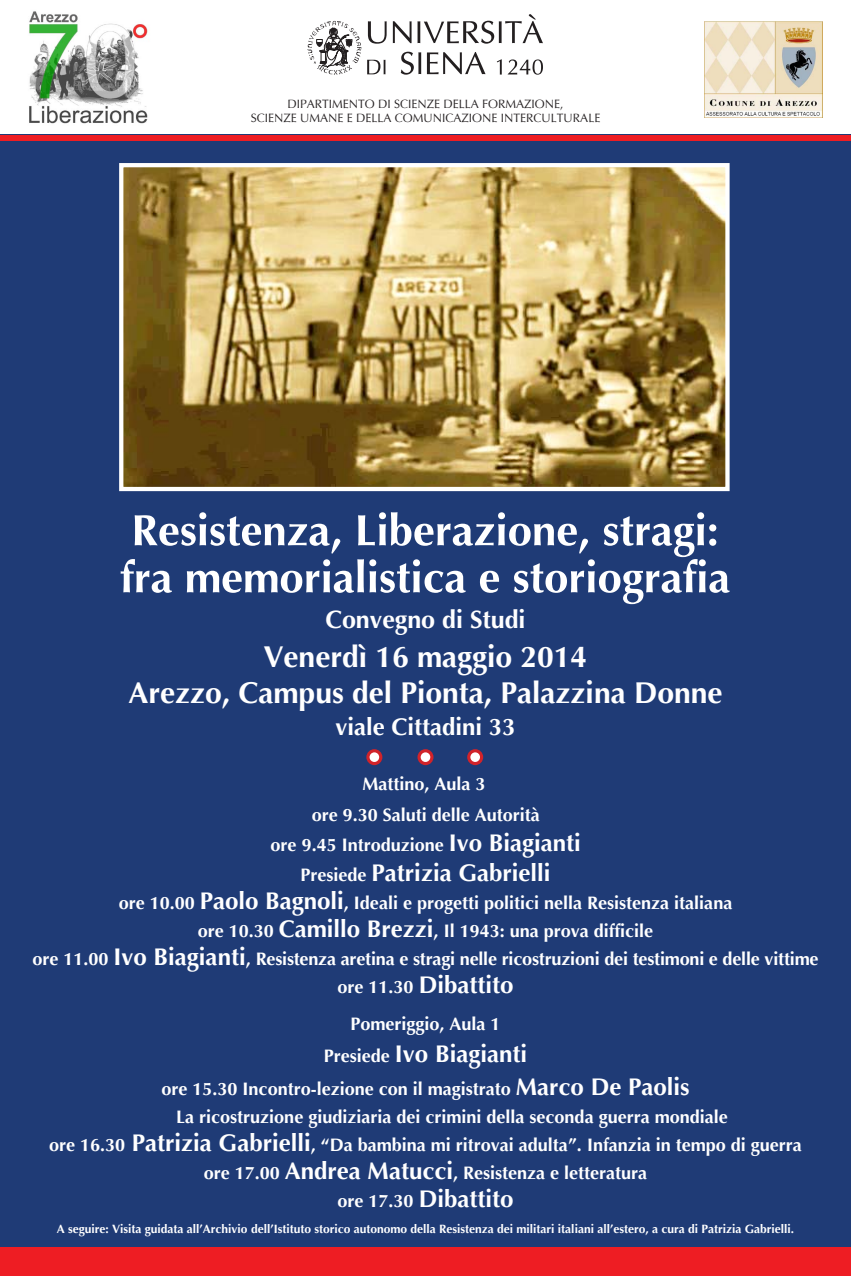
<style>
.page{position:relative;width:851px;height:1276px;background:#fff}
.page>*{position:absolute;margin:0;border:0;box-sizing:border-box;transform-origin:0 0}
.t1{font:700 30px "Optima";color:#fff}
.t2{font:700 25px "Optima";color:#fff}
.t3{font:700 24px "Optima";color:#fff}
.t4{font:700 18px/30px "Optima";color:#fff;text-align:center}
.t5{font:700 12px "Optima";color:#fff}
.t6{font:12px/14.4px "Optima";color:#231f20;text-align:center}
.s1{font-size:24px}
.s2{font-size:18px}
</style>
<div class="page">
<div style="left:0;top:135px;width:850px;height:1141px;background:#1f3b76"></div>
<svg style="left:496px;top:59px;width:47px;height:16px"></svg>
<svg style="left:367px;top:60px;width:18px;height:14px"></svg>
<svg style="left:368px;top:14px;width:175px;height:30px"></svg>
<svg style="left:400px;top:52px;width:85px;height:23px"></svg>
<svg style="left:307px;top:21px;width:54px;height:54px"></svg>
<div style="left:0;top:135px;width:850px;height:5px;background:#ee1d23"></div>
<div style="left:0;top:1247px;width:850px;height:29px;background:#ee1d23"></div>
<svg style="left:120px;top:512px;width:609px;height:92px"></svg>
<img style="left:124px;top:168px;width:600px;height:318px">
<div style="left:119px;top:163px;width:610px;height:328px;border:4px solid #fff"></div>
<svg style="left:366px;top:749px;width:16px;height:16px"></svg>
<div style="left:369px;top:752px;width:10px;height:10px;background:#fff;border-radius:50%"></div>
<svg style="left:417px;top:749px;width:16px;height:16px"></svg>
<div style="left:420px;top:752px;width:10px;height:10px;background:#fff;border-radius:50%"></div>
<svg style="left:467px;top:749px;width:16px;height:16px"></svg>
<div style="left:470px;top:752px;width:10px;height:10px;background:#fff;border-radius:50%"></div>
<img style="left:29px;top:11px;width:119px;height:113px">
<img style="left:704px;top:22px;width:118px;height:95px">
<p class="t6" style="left:251px;top:97px;width:351px">DIPARTIMENTO DI SCIENZE DELLA FORMAZIONE,<br>SCIENZE UMANE E DELLA COMUNICAZIONE INTERCULTURALE</p>
<p class="t2" style="left:325px;top:605px;width:202px">Convegno di Studi</p>
<p class="t1" style="left:263px;top:639px;width:325px">Venerdì 16 maggio 2014</p>
<p class="t1" style="left:128px;top:675px;width:595px">Arezzo, Campus del Pionta, Palazzina Donne</p>
<p class="t3" style="left:335px;top:713px;width:182px">viale Cittadini 33</p>
<p class="t4" style="left:362px;top:769px;width:125px">Mattino, Aula 3</p>
<p class="t4" style="left:270px;top:800px;width:312px">ore 9.30 Saluti delle Autorità<br>ore 9.45 Introduzione <span class="s1">Ivo Biagianti</span></p>
<p class="t3" style="left:300px;top:859px;width:251px"><span class="s2">Presiede</span> Patrizia Gabrielli</p>
<p class="t4" style="left:119px;top:888px;width:615px">ore 10.00 <span class="s1">Paolo Bagnoli</span>, Ideali e progetti politici nella Resistenza italiana</p>
<p class="t4" style="left:198px;top:916px;width:457px">ore 10.30 <span class="s1">Camillo Brezzi</span>, Il 1943: una prova difficile</p>
<p class="t4" style="left:32px;top:944px;width:787px">ore 11.00 <span class="s1">Ivo Biagianti</span>, Resistenza aretina e stragi nelle ricostruzioni dei testimoni e delle vittime</p>
<p class="t3" style="left:337px;top:971px;width:177px"><span class="s2">ore 11.30</span> Dibattito</p>
<p class="t4" style="left:350px;top:1009px;width:152px">Pomeriggio, Aula 1</p>
<p class="t3" style="left:324px;top:1040px;width:205px"><span class="s2">Presiede</span> Ivo Biagianti</p>
<p class="t4" style="left:161px;top:1074px;width:529px">ore 15.30 Incontro-lezione con il magistrato <span class="s1">Marco De Paolis</span></p>
<p class="t4" style="left:176px;top:1102px;width:553px">La ricostruzione giudiziaria dei crimini della seconda guerra mondiale</p>
<p class="t4" style="left:49px;top:1130px;width:754px">ore 16.30 <span class="s1">Patrizia Gabrielli</span>, “Da bambina mi ritrovai adulta”. Infanzia in tempo di guerra</p>
<p class="t4" style="left:204px;top:1158px;width:445px">ore 17.00 <span class="s1">Andrea Matucci</span>, Resistenza e letteratura</p>
<p class="t3" style="left:337px;top:1185px;width:177px"><span class="s2">ore 17.30</span> Dibattito</p>
<p class="t5" style="left:57px;top:1221px;width:738px">A seguire: Visita guidata all’Archivio dell’Istituto storico autonomo della Resistenza dei militari italiani all’estero, a cura di Patrizia Gabrielli.</p>
</div>
